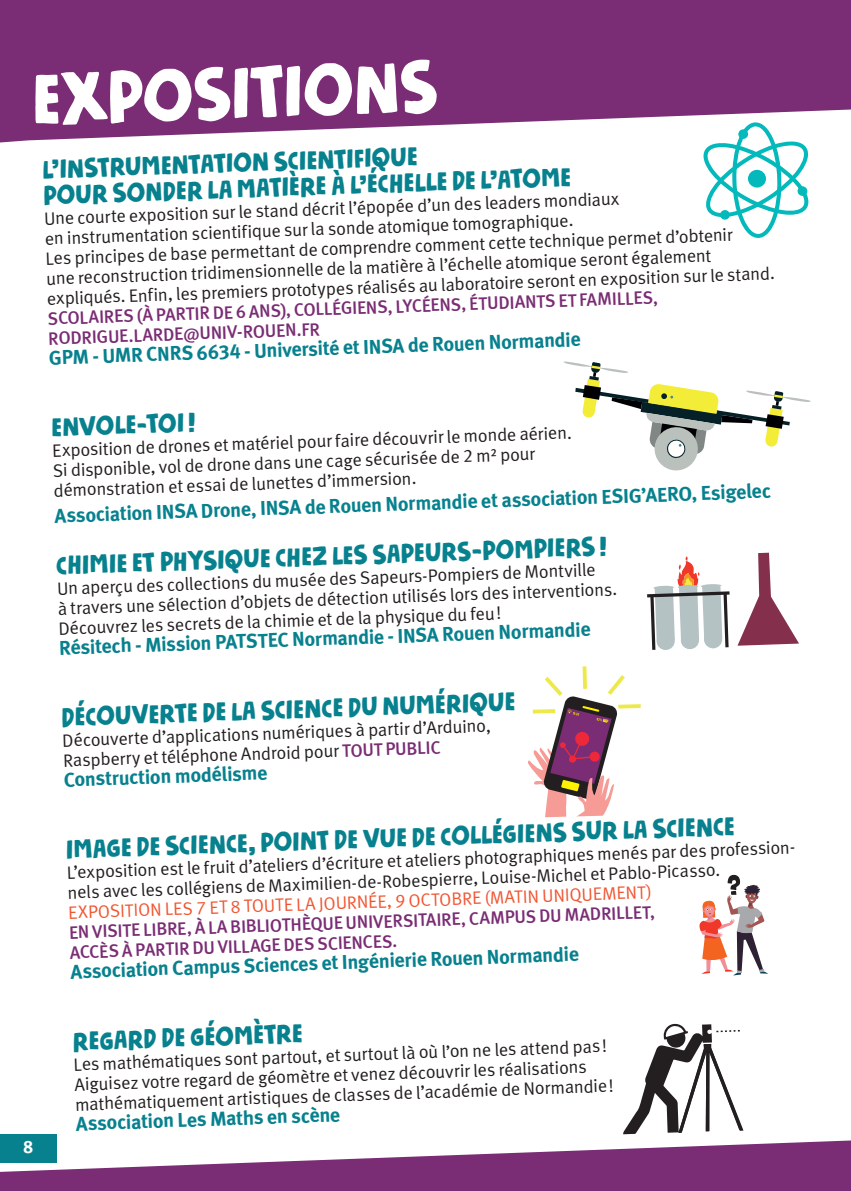
<style>
.page{position:relative;width:851px;height:1191px;background:#fff}
.page>*{position:absolute;margin:0;border:0;box-sizing:border-box;transform-origin:0 0}
.t1{font:76px "Nickname DEMO";color:#fff}
.t2{font:28px/26px "Nickname DEMO";color:#08818e}
.t3{font:20px "Meta Bold LF";color:#08818e}
.t4{font:18px/20px "Meta Normal LF";color:#231f20}
.t5{font:18px/20px "Meta Medium LF";color:#7a2d74}
.t6{font:18px "Meta Normal LF";color:#f05632}
.t7{font:18px "Meta Bold LF";color:#fff;scale:.95 1}
.s1{font-family:"Meta Medium LF";color:#7a2d74}
</style>
<div class="page">
<svg style="left:0;top:1140px;width:850px;height:51px;fill:#7a2d74"></svg>
<svg style="left:0;top:0;width:850px;height:142px;background:#874181"></svg>
<div style="left:0;top:1134px;width:57px;height:28px;background:#08818e"></div>
<svg style="left:563px;top:361px;width:247px;height:110px"></svg>
<div style="left:582px;top:666px;width:5px;height:23px;background:#ede948"></div>
<svg style="left:528px;top:675px;width:111px;height:143px"></svg>
<svg style="left:700px;top:122px;width:110px;height:118px"></svg>
<svg style="left:738px;top:553px;width:61px;height:92px"></svg>
<svg style="left:647px;top:556px;width:82px;height:94px"></svg>
<svg style="left:623px;top:1023px;width:120px;height:111px"></svg>
<svg style="left:699px;top:875px;width:69px;height:100px"></svg>
<h1 class="t1" style="left:31px;top:51px;width:407px;rotate:-2deg">EXPOSITIONS</h1>
<h2 class="t2" style="left:42px;top:157px;width:529px;rotate:-2deg">L’INSTRUMENTATION SCIENTIFIQUE<br>POUR SONDER LA MATIÈRE À L’ÉCHELLE DE L’ATOME</h2>
<p class="t4" style="left:44px;top:208px;width:729px;rotate:-2deg">Une courte exposition sur le stand décrit l’épopée d’un des leaders mondiaux<br>en instrumentation scientifique sur la sonde atomique tomographique.<br>Les principes de base permettant de comprendre comment cette technique permet d’obtenir<br>une reconstruction tridimensionnelle de la matière à l’échelle atomique seront également expliqués. Enfin, les premiers prototypes réalisés au laboratoire seront en exposition sur le stand.</p>
<p class="t5" style="left:47px;top:308px;width:612px;rotate:-2deg">SCOLAIRES (À PARTIR DE 6 ANS), COLLÉGIENS, LYCÉENS, ÉTUDIANTS ET FAMILLES,<br>RODRIGUE.LARDE@UNIV-ROUEN.FR</p>
<p class="t3" style="left:49px;top:346px;width:533px;rotate:-2deg">GPM - UMR CNRS 6634 - Université et INSA de Rouen Normandie</p>
<h2 class="t2" style="left:51px;top:414px;width:146px;rotate:-2deg">ENVOLE-TOI !</h2>
<p class="t4" style="left:52px;top:440px;width:521px;rotate:-2deg">Exposition de drones et matériel pour faire découvrir le monde aérien.<br>Si disponible, vol de drone dans une cage sécurisée de 2 m² pour démonstration et essai de lunettes d’immersion.</p>
<p class="t3" style="left:54px;top:504px;width:718px;rotate:-2deg">Association INSA Drone, INSA de Rouen Normandie et association ESIG’AERO, Esigelec</p>
<h2 class="t2" style="left:56px;top:552px;width:552px;rotate:-2deg">CHIMIE ET PHYSIQUE CHEZ LES SAPEURS-POMPIERS !</h2>
<p class="t4" style="left:57px;top:578px;width:561px;rotate:-2deg">Un aperçu des collections du musée des Sapeurs-Pompiers de Montville<br>à travers une sélection d’objets de détection utilisés lors des interventions.<br>Découvrez les secrets de la chimie et de la physique du feu!</p>
<p class="t3" style="left:59px;top:636px;width:533px;rotate:-2deg">Résitech - Mission PATSTEC Normandie - INSA Rouen Normandie</p>
<h2 class="t2" style="left:61px;top:704px;width:455px;rotate:-2deg">DÉCOUVERTE DE LA SCIENCE DU NUMÉRIQUE</h2>
<p class="t4" style="left:62px;top:730px;width:430px;rotate:-2deg">Découverte d’applications numériques à partir d’Arduino,<br>Raspberry et téléphone Android pour <span class="s1">TOUT PUBLIC</span></p>
<p class="t3" style="left:63px;top:767px;width:205px;rotate:-2deg">Construction modélisme</p>
<h2 class="t2" style="left:66px;top:836px;width:670px;rotate:-2deg">IMAGE DE SCIENCE, POINT DE VUE DE COLLÉGIENS SUR LA SCIENCE</h2>
<p class="t4" style="left:67px;top:862px;width:733px;rotate:-2deg">L’exposition est le fruit d’ateliers d’écriture et ateliers photographiques menés par des profession&shy;nels avec les collégiens de Maximilien-de-Robespierre, Louise-Michel et Pablo-Picasso.</p>
<p class="t6" style="left:68px;top:902px;width:585px;rotate:-2deg">EXPOSITION LES 7 ET 8 TOUTE LA JOURNÉE, 9 OCTOBRE (MATIN UNIQUEMENT)</p>
<p class="t5" style="left:69px;top:922px;width:587px;rotate:-2deg">EN VISITE LIBRE, À LA BIBLIOTHÈQUE UNIVERSITAIRE, CAMPUS DU MADRILLET,<br>ACCÈS À PARTIR DU VILLAGE DES SCIENCES.</p>
<p class="t3" style="left:70px;top:959px;width:510px;rotate:-2deg">Association Campus Sciences et Ingénierie Rouen Normandie</p>
<p class="t7" style="left:24px;top:1136px;width:12px">8</p>
<h2 class="t2" style="left:72px;top:1028px;width:231px;rotate:-2deg">REGARD DE GÉOMÈTRE</h2>
<p class="t4" style="left:73px;top:1054px;width:540px;rotate:-2deg">Les mathématiques sont partout, et surtout là où l’on ne les attend pas!<br>Aiguisez votre regard de géomètre et venez découvrir les réalisations mathématiquement artistiques de classes de l’académie de Normandie!</p>
<p class="t3" style="left:75px;top:1111px;width:266px;rotate:-2deg">Association Les Maths en scène</p>
</div>
